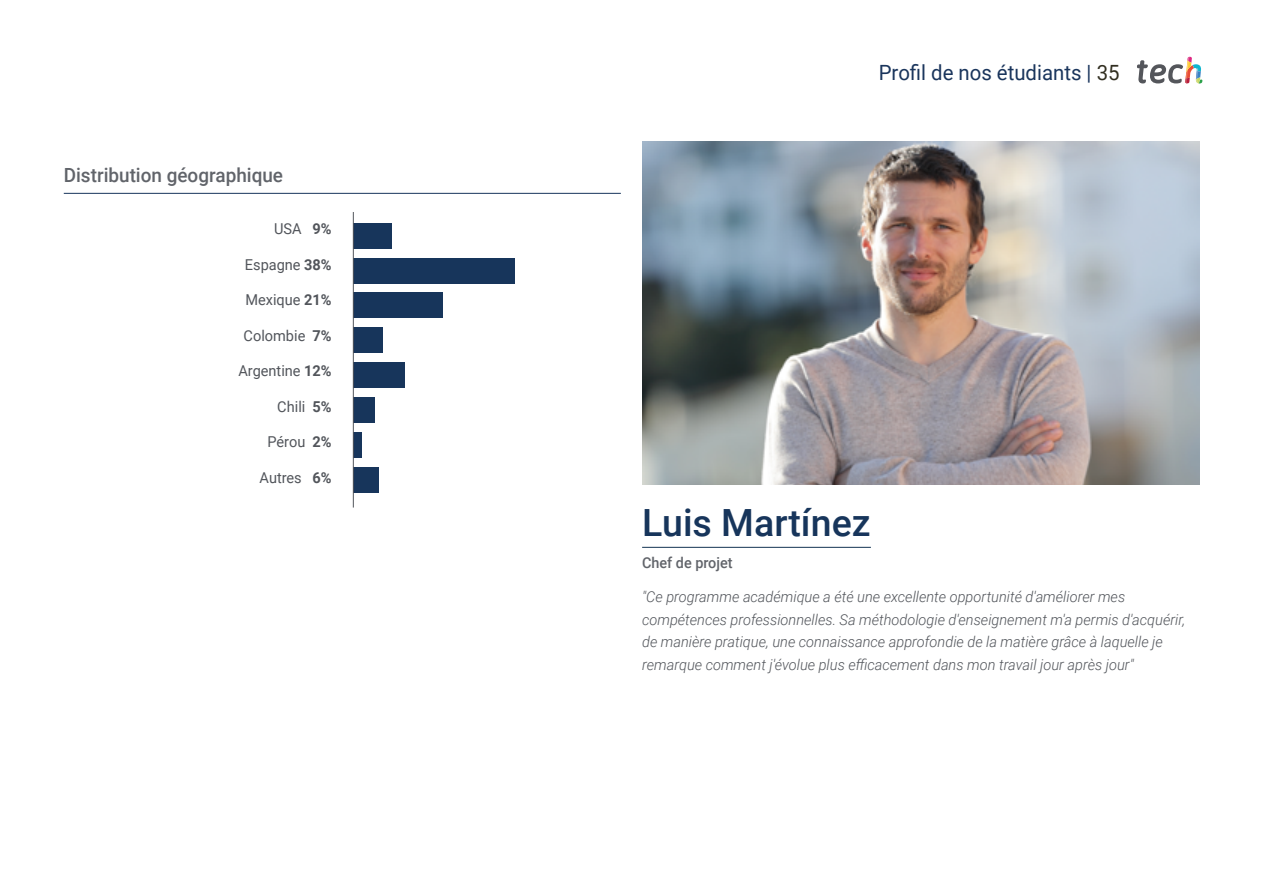
<style>
.page{position:relative;width:1263px;height:893px;background:#fff}
.page>*{position:absolute;margin:0;border:0;box-sizing:border-box;transform-origin:0 0}
.t1{font:500 37.5px "Roboto";color:#17355b}
.t2{font:21px "Roboto";color:#1a355c}
.t3{font:500 19.5px "Roboto";color:#61646a}
.t4{font:italic 300 15px/22.5px "Roboto";color:#52555b}
.t5{font:15px "Roboto";color:#52555b}
.t6{font:500 15px "Roboto";color:#61646a;scale:.96 1}
.s1{font-weight:700}
.s2{color:#312e20}
</style>
<div class="page">
<svg style="left:1137px;top:57px;width:65px;height:27px"></svg>
<hr style="left:642px;top:547px;width:229px;height:1px;background:#123352">
<img style="left:642px;top:141px;width:557px;height:343px">
<hr style="left:64px;top:193px;width:557px;height:1px;background:#17355b">
<div style="left:353px;top:223px;width:39px;height:26px;background:#17355b"></div>
<div style="left:353px;top:397px;width:22px;height:26px;background:#17355b"></div>
<div style="left:353px;top:258px;width:162px;height:25px;background:#17355b"></div>
<div style="left:353px;top:432px;width:9px;height:25px;background:#17355b"></div>
<div style="left:353px;top:293px;width:90px;height:25px;background:#17355b"></div>
<div style="left:353px;top:467px;width:26px;height:25px;background:#17355b"></div>
<div style="left:353px;top:327px;width:30px;height:26px;background:#17355b"></div>
<div style="left:354px;top:362px;width:51px;height:26px;background:#17355b"></div>
<hr style="left:353px;top:212px;width:1px;height:296px;background:#52555b">
<h3 class="t3" style="left:64px;top:161px;width:221px">Distribution géographique</h3>
<p class="t5" style="left:274px;top:218px;width:59px">USA <span class="s1">9%</span></p>
<p class="t5" style="left:245px;top:254px;width:88px">Espagne <span class="s1">38%</span></p>
<p class="t5" style="left:245px;top:289px;width:88px">Mexique <span class="s1">21%</span></p>
<p class="t5" style="left:244px;top:325px;width:90px">Colombie <span class="s1">7%</span></p>
<p class="t5" style="left:238px;top:360px;width:95px">Argentine <span class="s1">12%</span></p>
<p class="t5" style="left:277px;top:396px;width:56px">Chili <span class="s1">5%</span></p>
<p class="t5" style="left:267px;top:431px;width:66px">Pérou <span class="s1">2%</span></p>
<p class="t5" style="left:260px;top:467px;width:74px">Autres <span class="s1">6%</span></p>
<h2 class="t2" style="left:879px;top:57px;width:242px">Profil de nos étudiants | <span class="s2">35</span></h2>
<h1 class="t1" style="left:642px;top:496px;width:230px">Luis Martínez</h1>
<p class="t6" style="left:642px;top:552px;width:96px">Chef de projet</p>
<p class="t4" style="left:642px;top:585px;width:544px">"Ce programme académique a été une excellente opportunité d'améliorer mes compétences professionnelles. Sa méthodologie d'enseignement m'a permis d'acquérir, de manière pratique, une connaissance approfondie de la matière grâce à laquelle je remarque comment j'évolue plus efficacement dans mon travail jour après jour"</p>
</div>
